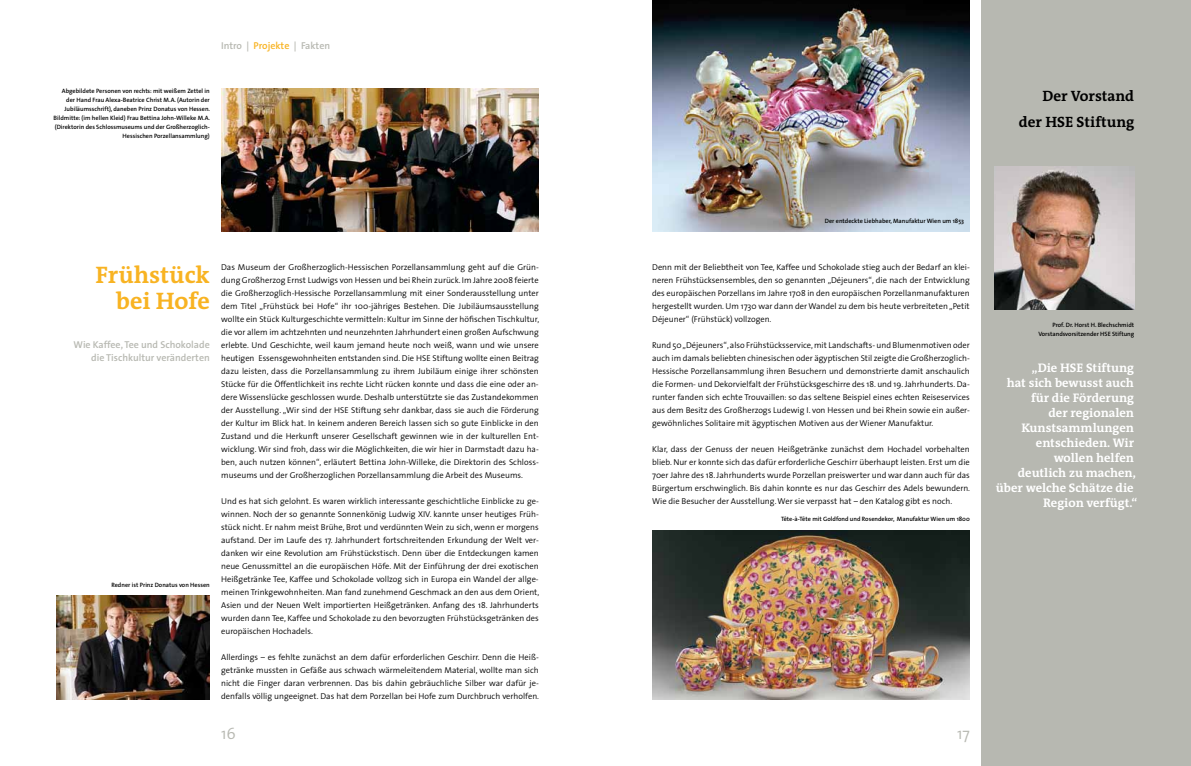
<style>
.page{position:relative;width:1191px;height:766px;background:#fff}
.page>*{position:absolute;margin:0;border:0;box-sizing:border-box;transform-origin:0 0}
.t1{font:700 24px/26px "The Antiqua B7";color:#f8b322;text-align:right}
.t2{font:300 16px "The Sans";color:#b7b8b1}
.t3{font:700 15px/26px "The Antiqua B7";color:#000;text-align:right}
.t4{font:700 12.5px/15px "The Antiqua B7";color:#fff;text-align:right}
.t5{font:600 10px/13px "The Sans";color:#b7b8b1;text-align:right}
.t6{font:300 8.5px/13px "The Sans";color:#000;text-align:justify}
.t7{font:600 6.2px/9px "The Sans";color:#000;text-align:right}
.s1{color:#f8b322}
</style>
<div class="page">
<div style="left:981px;top:0;width:210px;height:765px;background:#b7b8b1"></div>
<img style="left:994px;top:166px;width:140px;height:143px">
<img style="left:652px;top:530px;width:317px;height:169px">
<img style="left:57px;top:595px;width:153px;height:104px">
<img style="left:221px;top:88px;width:318px;height:143px">
<img style="left:652px;top:0;width:317px;height:231px">
<p class="t5" style="left:221px;top:39px;width:111px">Intro | <span class="s1">Projekte</span> | Fakten</p>
<p class="t7" style="left:54px;top:86px;width:158px">Abgebildete Personen von rechts: mit weißem Zettel in der Hand Frau Alexa-Beatrice Christ M.A. (Autorin der Jubiläumsschrift), daneben Prinz Donatus von Hessen.<br>Bildmitte: (im hellen Kleid) Frau Bettina John-Willeke M.A. (Direktorin des Schlossmuseums und der Großherzoglich-Hessischen Porzellansammlung)</p>
<h3 class="t3" style="left:1019px;top:84px;width:117px">Der Vorstand der HSE Stiftung</h3>
<p class="t7" style="left:825px;top:216px;width:141px">Der entdeckte Liebhaber, Manufaktur Wien um 1853</p>
<h1 class="t1" style="left:95px;top:263px;width:116px">Frühstück bei Hofe</h1>
<p class="t5" style="left:74px;top:338px;width:138px">Wie Kaffee, Tee und Schokolade die Tischkultur veränderten</p>
<p class="t7" style="left:111px;top:580px;width:100px">Redner ist Prinz Donatus von Hessen</p>
<p class="t6" style="left:221px;top:260px;width:319px">Das Museum der Großherzoglich-Hessischen Porzellansammlung geht auf die Grün&shy;dung Großherzog Ernst Ludwigs von Hessen und bei Rhein zurück. Im Jahre 2008 feierte die Großherzoglich-Hessische Porzellansammlung mit einer Sonderausstellung unter dem Titel „Frühstück bei Hofe“ ihr 100-jähriges Bestehen. Die Jubiläumsausstellung wollte ein Stück Kulturgeschichte vermitteln: Kultur im Sinne der höfischen Tischkultur, die vor allem im achtzehnten und neunzehnten Jahrhundert einen großen Aufschwung erlebte. Und Geschichte, weil kaum jemand heute noch weiß, wann und wie unsere heutigen Essensgewohnheiten entstanden sind. Die HSE Stiftung wollte einen Beitrag dazu leisten, dass die Porzellansammlung zu ihrem Jubiläum einige ihrer schönsten Stücke für die Öffentlichkeit ins rechte Licht rücken konnte und dass die eine oder an&shy;dere Wissenslücke geschlossen wurde. Deshalb unterstützte sie das Zustandekommen der Ausstellung. „Wir sind der HSE Stiftung sehr dankbar, dass sie auch die Förderung der Kultur im Blick hat. In keinem anderen Bereich lassen sich so gute Einblicke in den Zustand und die Herkunft unserer Gesellschaft gewinnen wie in der kulturellen Ent&shy;wicklung. Wir sind froh, dass wir die Möglichkeiten, die wir hier in Darmstadt dazu ha&shy;ben, auch nutzen können“, erläutert Bettina John-Willeke, die Direktorin des Schloss&shy;museums und der Großherzoglichen Porzellansammlung die Arbeit des Museums.</p>
<p class="t6" style="left:221px;top:494px;width:319px">Und es hat sich gelohnt. Es waren wirklich interessante geschichtliche Einblicke zu ge&shy;winnen. Noch der so genannte Sonnenkönig Ludwig XIV. kannte unser heutiges Früh&shy;stück nicht. Er nahm meist Brühe, Brot und verdünnten Wein zu sich, wenn er morgens aufstand. Der im Laufe des 17. Jahrhundert fortschreitenden Erkundung der Welt ver&shy;danken wir eine Revolution am Frühstückstisch. Denn über die Entdeckungen kamen neue Genussmittel an die europäischen Höfe. Mit der Einführung der drei exotischen Heißgetränke Tee, Kaffee und Schokolade vollzog sich in Europa ein Wandel der allge&shy;meinen Trinkgewohnheiten. Man fand zunehmend Geschmack an den aus dem Orient, Asien und der Neuen Welt importierten Heißgetränken. Anfang des 18. Jahrhunderts wurden dann Tee, Kaffee und Schokolade zu den bevorzugten Frühstücksgetränken des europäischen Hochadels.</p>
<p class="t6" style="left:221px;top:650px;width:319px">Allerdings – es fehlte zunächst an dem dafür erforderlichen Geschirr. Denn die Heiß&shy;getränke mussten in Gefäße aus schwach wärmeleitendem Material, wollte man sich nicht die Finger daran verbrennen. Das bis dahin gebräuchliche Silber war dafür je&shy;denfalls völlig ungeeignet. Das hat dem Porzellan bei Hofe zum Durchbruch verholfen.</p>
<p class="t6" style="left:652px;top:260px;width:319px">Denn mit der Beliebtheit von Tee, Kaffee und Schokolade stieg auch der Bedarf an klei&shy;neren Frühstücksensembles, den so genannten „Déjeuners“, die nach der Entwicklung des europäischen Porzellans im Jahre 1708 in den europäischen Porzellanmanufakturen hergestellt wurden. Um 1730 war dann der Wandel zu dem bis heute verbreiteten „Petit Déjeuner“ (Frühstück) vollzogen.</p>
<p class="t6" style="left:652px;top:338px;width:319px">Rund 50 „Déjeuners“, also Frühstücksservice, mit Landschafts- und Blumenmotiven oder auch im damals beliebten chinesischen oder ägyptischen Stil zeigte die Großherzoglich-Hessische Porzellansammlung ihren Besuchern und demonstrierte damit anschaulich die Formen- und Dekorvielfalt der Frühstücksgeschirre des 18. und 19. Jahrhunderts. Da&shy;runter fanden sich echte Trouvaillen: so das seltene Beispiel eines echten Reiseservices aus dem Besitz des Großherzogs Ludewig I. von Hessen und bei Rhein sowie ein außer&shy;gewöhnliches Solitaire mit ägyptischen Motiven aus der Wiener Manufaktur.</p>
<p class="t6" style="left:652px;top:442px;width:319px">Klar, dass der Genuss der neuen Heißgetränke zunächst dem Hochadel vorbehalten blieb. Nur er konnte sich das dafür erforderliche Geschirr überhaupt leisten. Erst um die 70er Jahre des 18. Jahrhunderts wurde Porzellan preiswerter und war dann auch für das Bürgertum erschwinglich. Bis dahin konnte es nur das Geschirr des Adels bewundern.<br>Wie die Besucher der Ausstellung. Wer sie verpasst hat – den Katalog gibt es noch.</p>
<p class="t7" style="left:781px;top:514px;width:190px">Tête-à-Tête mit Goldfond und Rosendekor, Manufaktur Wien um 1800</p>
<h2 class="t2" style="left:221px;top:719px;width:16px">16</h2>
<h2 class="t2" style="left:957px;top:719px;width:14px">17</h2>
<p class="t7" style="left:1038px;top:320px;width:97px">Prof. Dr. Horst H. Blechschmidt<br>Vorstandsvorsitzender HSE Stiftung</p>
<h3 class="t4" style="left:996px;top:360px;width:143px">„Die HSE Stiftung<br>hat sich bewusst auch für die Förderung<br>der regionalen<br>Kunstsammlungen entschieden. Wir<br>wollen helfen<br>deutlich zu machen, über welche Schätze die<br>Region verfügt.“</h3>
</div>
